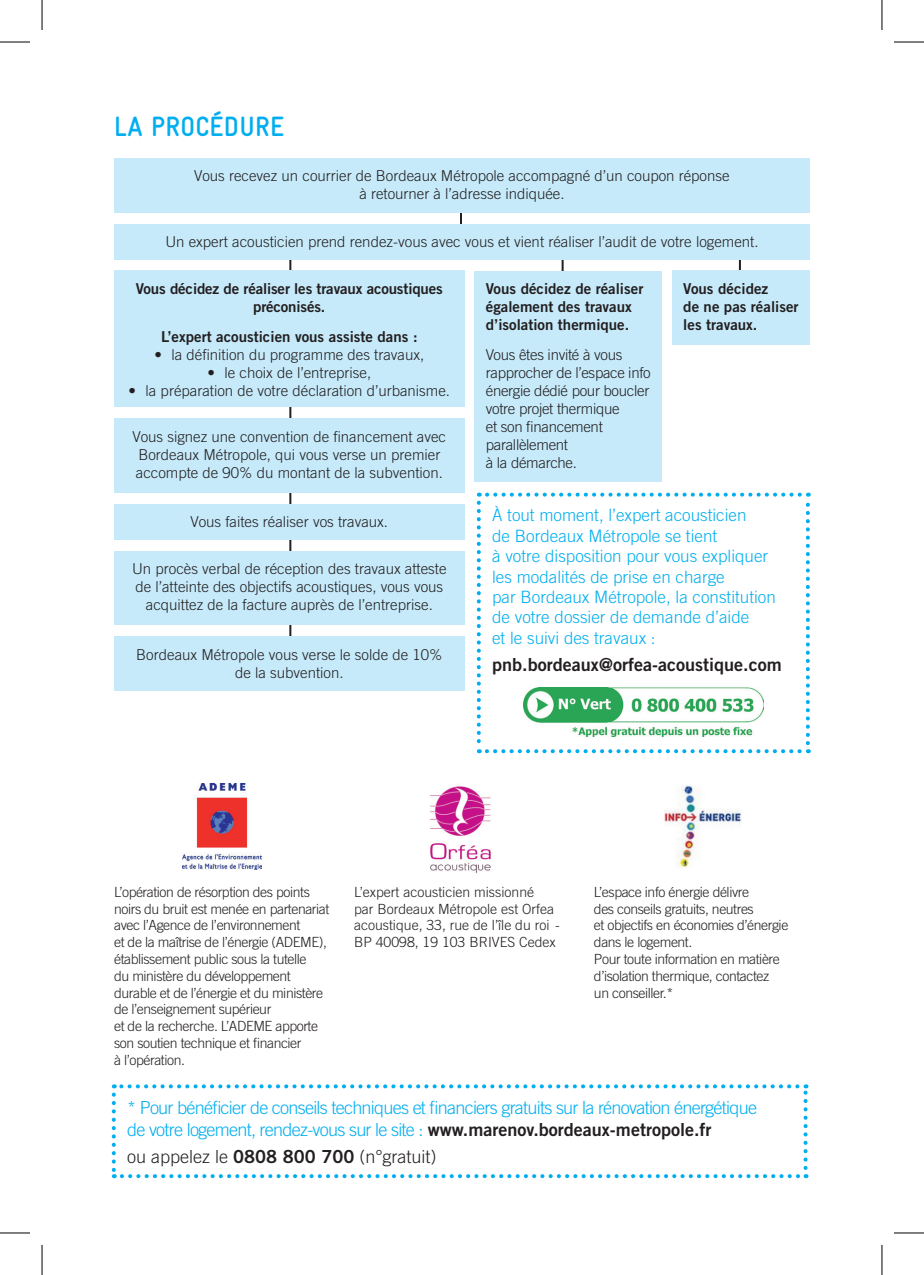
<style>
.page{position:relative;width:924px;height:1275px;background:#fff}
.page>*{position:absolute;margin:0;border:0;box-sizing:border-box;transform-origin:0 0}
.t1{font:700 28px "Gravur Condensed Pro";letter-spacing:.01em;color:#00aeef}
.t2{font:300 18px/21.6px "Trade Gothic";letter-spacing:-.04em;color:#00aeef}
.t3{font:18px "Trade Gothic Bold Two";color:#231f20}
.t4{font:300 18px "Trade Gothic";color:#231f20}
.t5{font:300 17px/20.4px "Trade Gothic";color:#00aeef}
.t6{font:300 15px/18px "Trade Gothic";color:#231f20;text-align:center}
.t7{font:15px/18px "Trade Gothic Bold Two";color:#231f20}
.t8{font:300 15px/18px "Trade Gothic";letter-spacing:-.02em;color:#231f20}
.t9{font:300 14px/16.8px "Trade Gothic";letter-spacing:-.03em;color:#231f20}
.t10{font:300 14px/16.8px "Trade Gothic";color:#231f20}
.s1{font-family:"Trade Gothic Bold Two";font-weight:400;color:#231f20}
.s2{font-family:"Trade Gothic Bold Two";font-weight:400}
</style>
<div class="page">
<hr style="left:289px;top:248px;width:2px;height:399px;background:#231f20">
<hr style="left:561px;top:248px;width:2px;height:85px;background:#231f20">
<hr style="left:738px;top:248px;width:2px;height:74px;background:#231f20">
<hr style="left:460px;top:201px;width:2px;height:34px;background:#231f20">
<img style="left:183px;top:783px;width:79px;height:86px">
<img style="left:664px;top:785px;width:77px;height:82px">
<img style="left:523px;top:687px;width:239px;height:50px">
<svg style="left:476px;top:502px;width:4px;height:251px"></svg>
<svg style="left:486px;top:749px;width:322px;height:4px"></svg>
<svg style="left:805px;top:492px;width:4px;height:251px"></svg>
<svg style="left:478px;top:492px;width:321px;height:4px"></svg>
<svg style="left:112px;top:1094px;width:4px;height:84px"></svg>
<svg style="left:122px;top:1174px;width:684px;height:4px"></svg>
<svg style="left:803px;top:1084px;width:4px;height:84px"></svg>
<svg style="left:114px;top:1084px;width:683px;height:4px"></svg>
<div style="left:114px;top:158px;width:695px;height:54px;background:#c6eafa"></div>
<div style="left:114px;top:224px;width:695px;height:35px;background:#c6eafa"></div>
<div style="left:114px;top:271px;width:350px;height:136px;background:#c6eafa"></div>
<div style="left:114px;top:418px;width:350px;height:74px;background:#c6eafa"></div>
<div style="left:114px;top:504px;width:350px;height:35px;background:#c6eafa"></div>
<div style="left:114px;top:551px;width:350px;height:74px;background:#c6eafa"></div>
<div style="left:114px;top:636px;width:350px;height:55px;background:#c6eafa"></div>
<div style="left:474px;top:271px;width:187px;height:210px;background:#c6eafa"></div>
<div style="left:671px;top:271px;width:138px;height:74px;background:#c6eafa"></div>
<img style="left:430px;top:786px;width:61px;height:88px">
<hr style="left:0;top:42px;width:30px;height:1px;background:#000">
<hr style="left:893px;top:42px;width:30px;height:1px;background:#000">
<hr style="left:0;top:1232px;width:30px;height:1px;background:#000">
<hr style="left:893px;top:1232px;width:30px;height:1px;background:#000">
<hr style="left:42px;top:0;width:1px;height:30px;background:#000">
<hr style="left:42px;top:1245px;width:1px;height:30px;background:#000">
<hr style="left:881px;top:0;width:1px;height:30px;background:#000">
<hr style="left:881px;top:1245px;width:1px;height:30px;background:#000">
<h1 class="t1" style="left:114px;top:111px;width:171px">LA PROCÉDURE</h1>
<p class="t6" style="left:194px;top:166px;width:536px">Vous recevez un courrier de Bordeaux Métropole accompagné d’un coupon réponse à retourner à l’adresse indiquée.</p>
<p class="t6" style="left:165px;top:233px;width:594px">Un expert acousticien prend rendez-vous avec vous et vient réaliser l’audit de votre logement.</p>
<p class="t7" style="left:136px;top:280px;width:308px;text-align:center">Vous décidez de réaliser les travaux acoustiques préconisés.</p>
<p class="t7" style="left:161px;top:327px;width:258px">L’expert acousticien vous assiste dans :</p>
<p class="t6" style="left:154px;top:345px;width:271px">• la définition du programme des travaux,</p>
<p class="t6" style="left:207px;top:363px;width:165px">• le choix de l’entreprise,</p>
<p class="t6" style="left:128px;top:381px;width:323px">• la préparation de votre déclaration d’urbanisme.</p>
<p class="t6" style="left:133px;top:427px;width:315px;text-align:left">Vous signez une convention de financement avec<br>Bordeaux Métropole, qui vous verse un premier accompte de 90% du montant de la subvention.</p>
<p class="t6" style="left:190px;top:513px;width:199px">Vous faites réaliser vos travaux.</p>
<p class="t6" style="left:132px;top:560px;width:316px">Un procès verbal de réception des travaux atteste de l’atteinte des objectifs acoustiques, vous vous acquittez de la facture auprès de l’entreprise.</p>
<p class="t6" style="left:136px;top:645px;width:307px">Bordeaux Métropole vous verse le solde de 10% de la subvention.</p>
<p class="t7" style="left:485px;top:280px;width:159px">Vous décidez de réaliser également des travaux d’isolation thermique.</p>
<p class="t8" style="left:485px;top:345px;width:166px">Vous êtes invité à vous rapprocher de l’espace info énergie dédié pour boucler votre projet thermique<br>et son financement parallèlement<br>à la démarche.</p>
<p class="t7" style="left:683px;top:280px;width:117px">Vous décidez<br>de ne pas réaliser les travaux.</p>
<p class="t5" style="left:492px;top:505px;width:285px">à tout moment, l’expert acousticien<br>de Bordeaux Métropole se tient<br>à votre disposition pour vous expliquer les modalités de prise en charge<br>par Bordeaux Métropole, la constitution de votre dossier de demande d’aide<br>et le suivi des travaux :</p>
<p class="t3" style="left:492px;top:653px;width:291px">pnb.bordeaux@orfea-acoustique.com</p>
<p class="t9" style="left:114px;top:883px;width:217px">L’opération de résorption des points noirs du bruit est menée en partenariat avec l’Agence de l’environnement<br>et de la maîtrise de l’énergie (ADEME), établissement public sous la tutelle<br>du ministère du développement durable et de l’énergie et du ministère de l’enseignement supérieur<br>et de la recherche. L’ADEME apporte son soutien technique et financier<br>à l’opération.</p>
<p class="t10" style="left:354px;top:883px;width:207px">L’expert acousticien missionné<br>par Bordeaux Métropole est Orfea acoustique, 33, rue de l’île du roi -<br>BP 40098, 19 103 BRIVES Cedex</p>
<p class="t9" style="left:593px;top:883px;width:196px">L’espace info énergie délivre<br>des conseils gratuits, neutres<br>et objectifs en économies d’énergie dans le logement.<br>Pour toute information en matière d’isolation thermique, contactez<br>un conseiller.*</p>
<p class="t2" style="left:127px;top:1096px;width:631px">* Pour bénéficier de conseils techniques et financiers gratuits sur la rénovation énergétique de votre logement, rendez-vous sur le site : <span class="s1">www.marenov.bordeaux-metropole.fr</span></p>
<p class="t4" style="left:127px;top:1145px;width:311px">ou appelez le <span class="s2">0808 800 700</span> (n°gratuit)</p>
</div>
